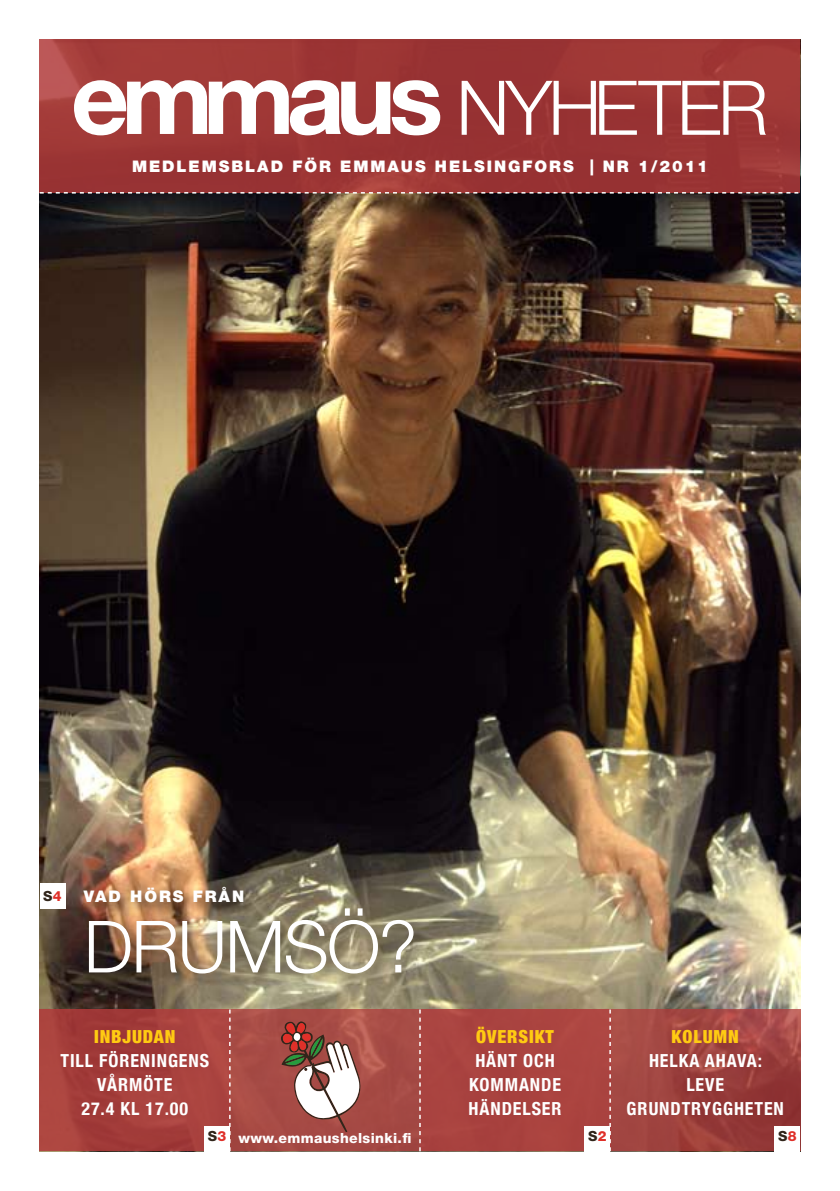
<style>
.page{position:relative;width:840px;height:1191px;background:#fff}
.page>*{position:absolute;margin:0;border:0;box-sizing:border-box;transform-origin:0 0}
.t1{font:300 72px "Helvetica Neue";letter-spacing:-.025em;color:#fff}
.t2{font:700 condensed 18px/24px "Helvetica Neue";letter-spacing:.05em;color:#fff;text-align:center}
.t3{font:900 condensed 18px "Helvetica Neue";letter-spacing:.05em;color:#ffcb12}
.t4{font:900 16px "Helvetica Neue";letter-spacing:.12em;color:#fff}
.t5{font:800 14px "Helvetica Neue";letter-spacing:.025em;color:#fff}
.t6{font:800 14px "Helvetica Neue";letter-spacing:.03em;color:#31251a}
.s1{color:#df3029}
</style>
<div class="page">
<img style="left:40px;top:193px;width:759px;height:816px">
<div style="left:40px;top:40px;width:759px;height:153px;background:#9b3434"></div>
<svg style="left:40px;top:192px;width:757px;height:2px"></svg>
<div style="left:40px;top:1009px;width:190px;height:142px;background:#a7403d"></div>
<div style="left:230px;top:1009px;width:190px;height:142px;background:#a64b45"></div>
<div style="left:420px;top:1009px;width:189px;height:142px;background:#aa4340"></div>
<svg style="left:610px;top:1009px;width:189px;height:142px;background:#9e4340"></svg>
<svg style="left:229px;top:1009px;width:1px;height:116px"></svg>
<svg style="left:609px;top:1009px;width:1px;height:117px"></svg>
<div style="left:204px;top:1125px;width:26px;height:26px;background:#fff"></div>
<div style="left:584px;top:1125px;width:25px;height:26px;background:#fff"></div>
<div style="left:774px;top:1125px;width:25px;height:26px;background:#fff"></div>
<svg style="left:419px;top:1009px;width:1px;height:142px"></svg>
<svg style="left:281px;top:1021px;width:79px;height:111px"></svg>
<div style="left:40px;top:883px;width:25px;height:26px;background:#fff"></div>
<div style="left:78px;top:881px;width:350px;height:107px;background:#31251a;opacity:.75"></div>
<svg style="left:74px;top:80px;width:366px;height:55px"></svg>
<svg style="left:461px;top:81px;width:304px;height:54px"></svg>
<p class="t4" style="left:132px;top:157px;width:139px">MEDLEMSBLAD</p>
<p class="t4" style="left:292px;top:157px;width:14px">FÖR</p>
<p class="t4" style="left:340px;top:157px;width:16px">EMMA</p>
<p class="t4" style="left:401px;top:157px;width:161px">US HELSINGFORS</p>
<p class="t4" style="left:590px;top:157px;width:119px">| NR 1/2011</p>
<p class="t6" style="left:43px;top:887px;width:20px">S<span class="s1">4</span></p>
<p class="t4" style="left:84px;top:887px;width:162px">VAD HÖRS FRÅN</p>
<h1 class="t1" style="left:84px;top:902px;width:335px">DRUMSÖ?</h1>
<p class="t3" style="left:94px;top:1025px;width:83px">INBJUDAN</p>
<p class="t2" style="left:60px;top:1048px;width:150px">TILL FÖRENINGENS<br>VÅRMÖTE<br>27.4 KL 17.00</p>
<p class="t3" style="left:476px;top:1025px;width:79px">ÖVERSIKT</p>
<p class="t2" style="left:468px;top:1048px;width:94px">HÄNT OCH<br>KOMMANDE<br>HÄNDELSER</p>
<p class="t3" style="left:671px;top:1025px;width:69px">KOLUMN</p>
<p class="t2" style="left:626px;top:1048px;width:159px">HELKA AHAVA:<br>LEVE<br>GRUNDTRYGGHETEN</p>
<p class="t6" style="left:208px;top:1127px;width:20px">S<span class="s1">3</span></p>
<p class="t6" style="left:587px;top:1127px;width:20px">S<span class="s1">2</span></p>
<p class="t6" style="left:777px;top:1127px;width:20px">S<span class="s1">8</span></p>
<p class="t5" style="left:238px;top:1129px;width:174px">www.emmaushelsinki.fi</p>
</div>
